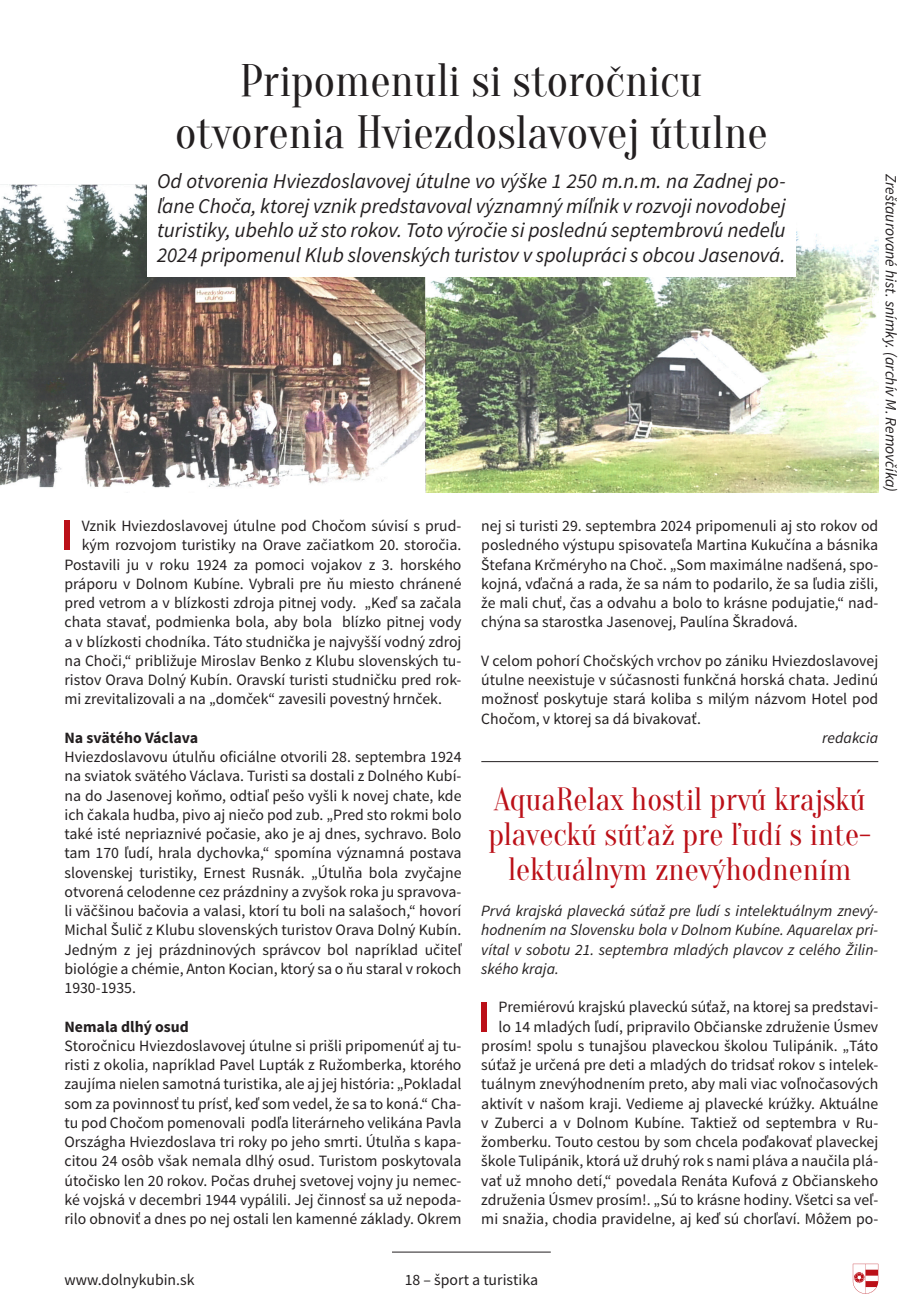
<style>
.page{position:relative;width:918px;height:1305px;background:#fff}
.page>*{position:absolute;margin:0;border:0;box-sizing:border-box;transform-origin:0 0}
.veľký_nadpis__bttm{font:45.5px/52.5px "Oranienbaum";color:#231f20;text-align:center}
.prvý_odstavec_s_inic{font:45.5px "Source Sans Pro";color:#bb1018;scale:1.4 1}
.malý_nadpis__červený{font:31.5px/35px "Oranienbaum";color:#bb1018;text-align:center}
.veľký_perex{font:italic 21px/24.5px "Source Sans Pro";color:#231f20;text-align:justify}
.prvý_odstavec_s_inic-2{font:15.75px/19.2px "Source Sans Pro";color:#231f20;text-align:justify}
.malý_perex{font:italic 15.75px/19.2px "Source Sans Pro";color:#231f20;text-align:justify}
.foto_a_popis_foto{font:italic 15.75px "Source Sans Pro";color:#231f20}
.podnadpis{font:700 15.75px "Source Sans Pro";color:#231f20}
.meno_autora__pokrač{font:italic 15.75px "Source Sans Pro";color:#231f20}
</style>
<div class="page">
<hr style="left:392px;top:1251px;width:159px;height:1px;background:#231f20">
<svg style="left:853px;top:1263px;width:25px;height:30px"></svg>
<img style="left:0;top:184px;width:425px;height:304px">
<hr style="left:481px;top:761px;width:397px;height:1px;background:#231f20">
<img style="left:425px;top:231px;width:453px;height:261px">
<div style="left:147px;top:163px;width:648px;height:114px;background:#fff"></div>
<p class="veľký_nadpis__bttm" style="left:175px;top:55px;width:594px">Pripomenuli si storočnicu otvorenia Hviezdoslavovej útulne</p>
<p class="veľký_perex" style="left:157px;top:169px;width:630px">Od otvorenia Hviezdoslavovej útulne vo výške 1 250 m.n.m. na Zadnej po&shy;ľane Choča, ktorej vznik predstavoval významný míľnik v rozvoji novodobej turistiky, ubehlo už sto rokov. Toto výročie si poslednú septembrovú nedeľu 2024 pripomenul Klub slovenských turistov v spolupráci s obcou Jasenová.</p>
<p class="foto_a_popis_foto" style="left:900px;top:174px;width:320px;rotate:90deg">Zreštaurované hist. snímky. (archív M. Removčíka)</p>
<p class="prvý_odstavec_s_inic" style="left:59px;top:507px;width:13px">I</p>
<p class="prvý_odstavec_s_inic-2" style="left:82px;top:516px;width:381px">Vznik Hviezdoslavovej útulne pod Chočom súvisí s prud-</p>
<p class="prvý_odstavec_s_inic-2" style="left:82px;top:536px;width:381px">kým rozvojom turistiky na Orave začiatkom 20. storočia.</p>
<p class="prvý_odstavec_s_inic-2" style="left:64px;top:555px;width:398px">Postavili ju v roku 1924 za pomoci vojakov z 3. horského</p>
<p class="prvý_odstavec_s_inic-2" style="left:64px;top:574px;width:398px">práporu v Dolnom Kubíne. Vybrali pre ňu miesto chránené</p>
<p class="prvý_odstavec_s_inic-2" style="left:64px;top:593px;width:398px">pred vetrom a v blízkosti zdroja pitnej vody. „Keď sa začala</p>
<p class="prvý_odstavec_s_inic-2" style="left:64px;top:613px;width:398px">chata stavať, podmienka bola, aby bola blízko pitnej vody</p>
<p class="prvý_odstavec_s_inic-2" style="left:64px;top:632px;width:398px">a v blízkosti chodníka. Táto studnička je najvyšší vodný zdroj</p>
<p class="prvý_odstavec_s_inic-2" style="left:64px;top:651px;width:398px">na Choči,“ približuje Miroslav Benko z Klubu slovenských tu-</p>
<p class="prvý_odstavec_s_inic-2" style="left:64px;top:670px;width:398px">ristov Orava Dolný Kubín. Oravskí turisti studničku pred rok-</p>
<p class="prvý_odstavec_s_inic-2" style="left:64px;top:690px;width:379px">mi zrevitalizovali a na „domček“ zavesili povestný hrnček.</p>
<p class="podnadpis" style="left:64px;top:727px;width:135px">Na svätého Václava</p>
<p class="prvý_odstavec_s_inic-2" style="left:64px;top:747px;width:398px">Hviezdoslavovu útulňu oficiálne otvorili 28. septembra 1924 na sviatok svätého Václava. Turisti sa dostali z Dolného Kubí&shy;na do Jasenovej koňmo, odtiaľ pešo vyšli k novej chate, kde ich čakala hudba, pivo aj niečo pod zub. „Pred sto rokmi bolo také isté nepriaznivé počasie, ako je aj dnes, sychravo. Bolo tam 170 ľudí, hrala dychovka,“ spomína významná postava slovenskej turistiky, Ernest Rusnák. „Útulňa bola zvyčajne otvorená celodenne cez prázdniny a zvyšok roka ju spravova&shy;li väčšinou bačovia a valasi, ktorí tu boli na salašoch,“ hovorí Michal Šulič z Klubu slovenských turistov Orava Dolný Kubín.<br>Jedným z jej prázdninových správcov bol napríklad učiteľ biológie a chémie, Anton Kocian, ktorý sa o ňu staral v rokoch 1930-1935.</p>
<p class="podnadpis" style="left:64px;top:1016px;width:126px">Nemala dlhý osud</p>
<p class="prvý_odstavec_s_inic-2" style="left:64px;top:1036px;width:398px">Storočnicu Hviezdoslavovej útulne si prišli pripomenúť aj tu&shy;risti z okolia, napríklad Pavel Lupták z Ružomberka, ktorého zaujíma nielen samotná turistika, ale aj jej história: „Pokladal som za povinnosť tu prísť, keď som vedel, že sa to koná.“ Cha&shy;tu pod Chočom pomenovali podľa literárneho velikána Pavla Országha Hviezdoslava tri roky po jeho smrti. Útulňa s kapa&shy;citou 24 osôb však nemala dlhý osud. Turistom poskytovala útočisko len 20 rokov. Počas druhej svetovej vojny ju nemec&shy;ké vojská v decembri 1944 vypálili. Jej činnosť sa už nepoda&shy;rilo obnoviť a dnes po nej ostali len kamenné základy. Okrem</p>
<p class="prvý_odstavec_s_inic-2" style="left:481px;top:516px;width:398px">nej si turisti 29. septembra 2024 pripomenuli aj sto rokov od posledného výstupu spisovateľa Martina Kukučína a básnika Štefana Krčméryho na Choč. „Som maximálne nadšená, spo&shy;kojná, vďačná a rada, že sa nám to podarilo, že sa ľudia zišli, že mali chuť, čas a odvahu a bolo to krásne podujatie,“ nad&shy;chýna sa starostka Jasenovej, Paulína Škradová.</p>
<p class="prvý_odstavec_s_inic-2" style="left:481px;top:651px;width:398px">V celom pohorí Chočských vrchov po zániku Hviezdoslavovej útulne neexistuje v súčasnosti funkčná horská chata. Jedinú možnosť poskytuje stará koliba s milým názvom Hotel pod Chočom, v ktorej sa dá bivakovať.</p>
<p class="meno_autora__pokrač" style="left:822px;top:728px;width:57px">redakcia</p>
<p class="malý_nadpis__červený" style="left:488px;top:782px;width:384px">AquaRelax hostil prvú krajskú plaveckú súťaž pre ľudí s inte&shy;lektuálnym znevýhodnením</p>
<p class="malý_perex" style="left:481px;top:901px;width:398px">Prvá krajská plavecká súťaž pre ľudí s intelektuálnym znevý&shy;hodnením na Slovensku bola v Dolnom Kubíne. Aquarelax pri&shy;vítal v sobotu 21. septembra mladých plavcov z celého Žilin&shy;ského kraja.</p>
<p class="prvý_odstavec_s_inic" style="left:476px;top:988px;width:13px">I</p>
<p class="prvý_odstavec_s_inic-2" style="left:481px;top:998px;width:398px;text-align:right">Premiérovú krajskú plaveckú súťaž, na ktorej sa predstavi-<br>lo 14 mladých ľudí, pripravilo Občianske združenie Úsmev prosím! spolu s tunajšou plaveckou školou Tulipánik. „Táto súťaž je určená pre deti a mladých do tridsať rokov s intelek&shy;tuálnym znevýhodnením preto, aby mali viac voľnočasových aktivít v našom kraji. Vedieme aj plavecké krúžky. Aktuálne v Zuberci a v Dolnom Kubíne. Taktiež od septembra v Ru&shy;žomberku. Touto cestou by som chcela poďakovať plaveckej škole Tulipánik, ktorá už druhý rok s nami pláva a naučila plá&shy;vať už mnoho detí,“ povedala Renáta Kufová z Občianskeho združenia Úsmev prosím!. „Sú to krásne hodiny. Všetci sa veľ&shy;mi snažia, chodia pravidelne, aj keď sú chorľaví. Môžem po-</p>
<p class="prvý_odstavec_s_inic-2" style="left:64px;top:1270px;width:132px">www.dolnykubin.sk</p>
<p class="prvý_odstavec_s_inic-2" style="left:405px;top:1270px;width:135px">18 – šport a turistika</p>
</div>
